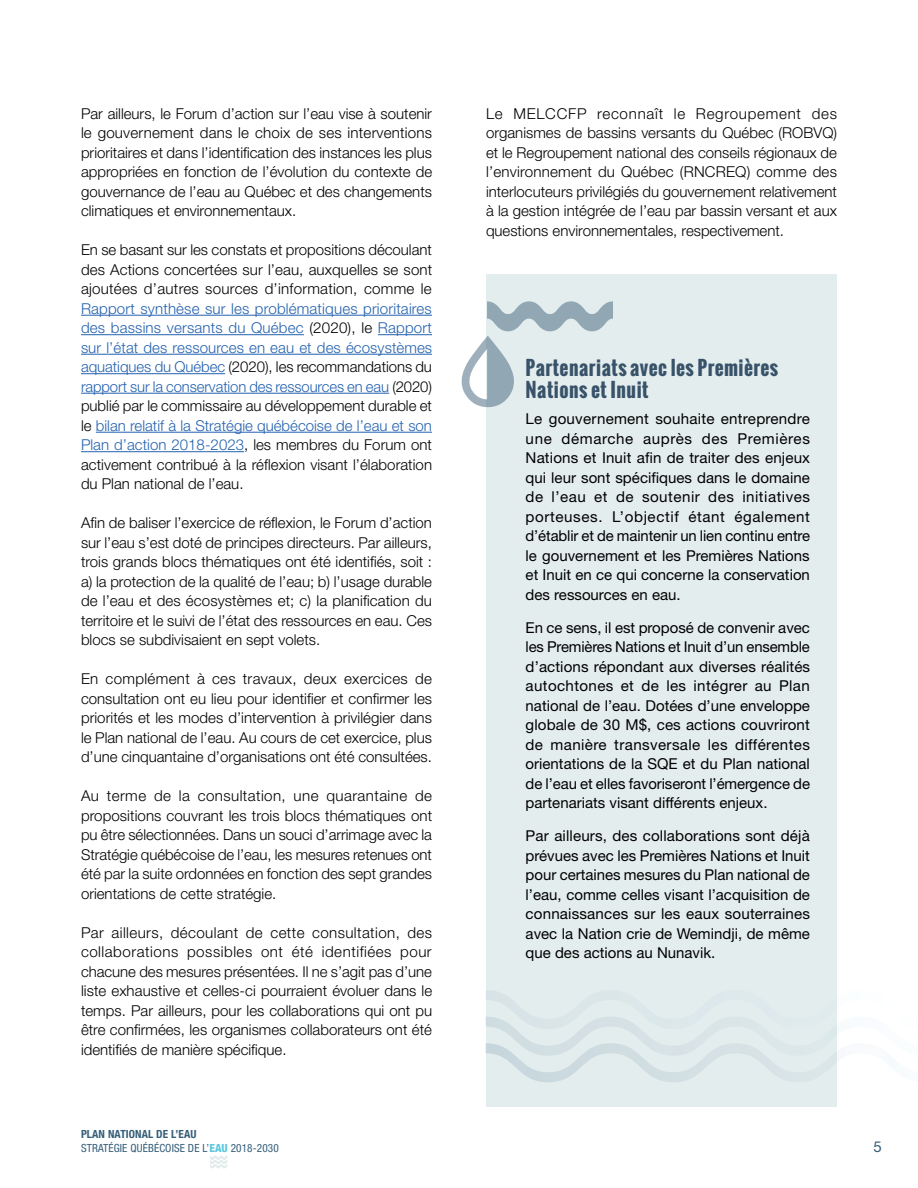
<style>
.page{position:relative;width:918px;height:1188px;background:#fff}
.page>*{position:absolute;margin:0;border:0;box-sizing:border-box;transform-origin:0 0}
.t1{font:700 19.5px/22.5px "Oswald";letter-spacing:.025em;color:#385269}
.t2{font:300 15px/19.5px "Helvetica Neue LT Std";color:#000;text-align:justify}
.t3{font:15px/19.5px "Helvetica Neue LT Std";color:#000;text-align:justify}
.t4{font:15px "Helvetica Neue LT Std";color:#355e79}
.t5{font:condensed 11.25px/13.5px "Helvetica Neue LT Std";letter-spacing:.01em;color:#355e79}
.s1{color:#2562af}
.s2{font-weight:700}
.s3{font-weight:800;color:#5cc8df}
</style>
<div class="page">
<svg style="left:210px;top:1156px;width:17px;height:12px"></svg>
<hr style="left:81px;top:315px;width:351px;height:1px;background:#2562af">
<hr style="left:81px;top:334px;width:223px;height:1px;background:#2562af">
<hr style="left:378px;top:334px;width:54px;height:1px;background:#2562af">
<hr style="left:81px;top:354px;width:351px;height:1px;background:#2562af">
<hr style="left:81px;top:373px;width:144px;height:1px;background:#2562af">
<hr style="left:81px;top:393px;width:308px;height:1px;background:#2562af">
<hr style="left:96px;top:432px;width:336px;height:1px;background:#2562af">
<hr style="left:81px;top:451px;width:163px;height:1px;background:#2562af">
<div style="left:487px;top:274px;width:350px;height:833px;background:#e4edee"></div>
<svg style="left:461px;top:301px;width:152px;height:106px"></svg>
<svg style="left:486px;top:990px;width:307px;height:92px"></svg>
<p class="t2" style="left:81px;top:103px;width:353px">Par ailleurs, le Forum d’action sur l’eau vise à soutenir le gouvernement dans le choix de ses interventions prioritaires et dans l’identification des instances les plus appropriées en fonction de l’évolution du contexte de gouvernance de l’eau au Québec et des changements climatiques et environnementaux.</p>
<p class="t2" style="left:81px;top:240px;width:353px">En se basant sur les constats et propositions découlant des Actions concertées sur l’eau, auxquelles se sont ajoutées d’autres sources d’information, comme le <span class="s1">Rapport synthèse sur les problématiques prioritaires des bassins versants du Québec</span> (2020), le <span class="s1">Rapport sur l’état des ressources en eau et des écosystèmes aquatiques du Québec</span> (2020), les recommandations du <span class="s1">rapport sur la conservation des ressources en eau</span> (2020) publié par le commissaire au développement durable et le <span class="s1">bilan relatif à la Stratégie québécoise de l’eau et son Plan d’action 2018-2023</span>, les membres du Forum ont activement contribué à la réflexion visant l’élaboration du Plan national de l’eau.</p>
<p class="t2" style="left:81px;top:513px;width:353px">Afin de baliser l’exercice de réflexion, le Forum d’action sur l’eau s’est doté de principes directeurs. Par ailleurs, trois grands blocs thématiques ont été identifiés, soit : a) la protection de la qualité de l’eau; b) l’usage durable de l’eau et des écosystèmes et; c) la planification du territoire et le suivi de l’état des ressources en eau. Ces blocs se subdivisaient en sept volets.</p>
<p class="t2" style="left:81px;top:669px;width:353px">En complément à ces travaux, deux exercices de consultation ont eu lieu pour identifier et confirmer les priorités et les modes d’intervention à privilégier dans le Plan national de l’eau. Au cours de cet exercice, plus d’une cinquantaine d’organisations ont été consultées.</p>
<p class="t2" style="left:81px;top:786px;width:353px">Au terme de la consultation, une quarantaine de propositions couvrant les trois blocs thématiques ont pu être sélectionnées. Dans un souci d’arrimage avec la Stratégie québécoise de l’eau, les mesures retenues ont été par la suite ordonnées en fonction des sept grandes orientations de cette stratégie.</p>
<p class="t2" style="left:81px;top:922px;width:353px">Par ailleurs, découlant de cette consultation, des collaborations possibles ont été identifiées pour chacune des mesures présentées. Il ne s’agit pas d’une liste exhaustive et celles-ci pourraient évoluer dans le temps. Par ailleurs, pour les collaborations qui ont pu être confirmées, les organismes collaborateurs ont été identifiés de manière spécifique.</p>
<p class="t2" style="left:486px;top:103px;width:353px">Le MELCCFP reconnaît le Regroupement des organismes de bassins versants du Québec (ROBVQ) et le Regroupement national des conseils régionaux de l’environnement du Québec (RNCREQ) comme des interlocuteurs privilégiés du gouvernement relativement à la gestion intégrée de l’eau par bassin versant et aux questions environnementales, respectivement.</p>
<p class="t1" style="left:526px;top:356px;width:254px">Partenariats avec les Premières<br>Nations et Inuit</p>
<p class="t3" style="left:526px;top:409px;width:286px">Le gouvernement souhaite entreprendre une démarche auprès des Premières Nations et Inuit afin de traiter des enjeux qui leur sont spécifiques dans le domaine de l’eau et de soutenir des initiatives porteuses. L’objectif étant également d’établir et de maintenir un lien continu entre le gouvernement et les Premières Nations et Inuit en ce qui concerne la conservation des ressources en eau.</p>
<p class="t3" style="left:526px;top:617px;width:286px">En ce sens, il est proposé de convenir avec les Premières Nations et Inuit d’un ensemble d’actions répondant aux diverses réalités autochtones et de les intégrer au Plan national de l’eau. Dotées d’une enveloppe globale de 30 M$, ces actions couvriront de manière transversale les différentes orientations de la SQE et du Plan national de l’eau et elles favoriseront l’émergence de partenariats visant différents enjeux.</p>
<p class="t3" style="left:526px;top:826px;width:286px">Par ailleurs, des collaborations sont déjà prévues avec les Premières Nations et Inuit pour certaines mesures du Plan national de l’eau, comme celles visant l’acquisition de connaissances sur les eaux souterraines avec la Nation crie de Wemindji, de même que des actions au Nunavik.</p>
<p class="t5" style="left:81px;top:1128px;width:199px"><span class="s2">PLAN NATIONAL DE L’EAU<br></span>STRATÉGIE QUÉBÉCOISE DE L’<span class="s3">EAU</span> 2018-2030</p>
<p class="t4" style="left:874px;top:1138px;width:10px">5</p>
</div>
